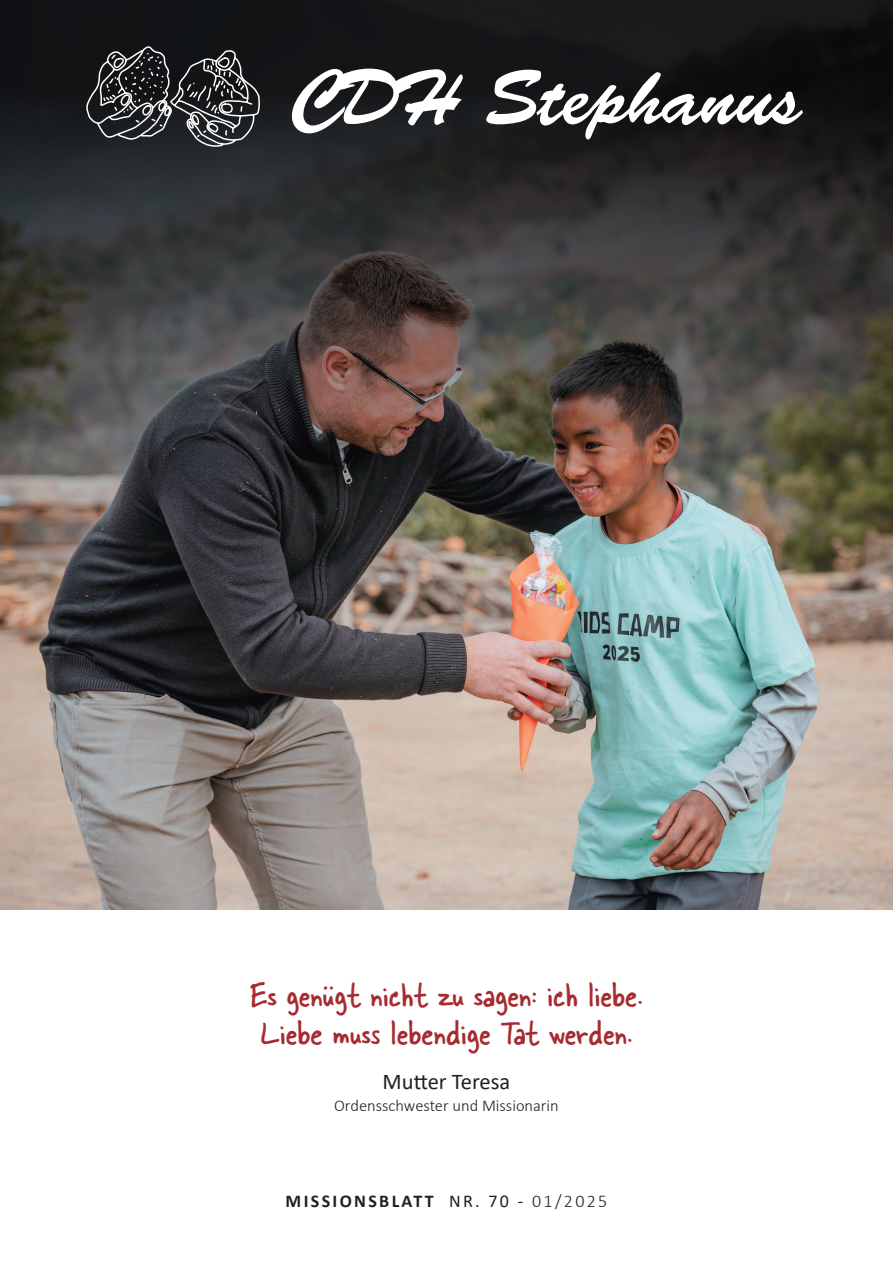
<style>
.page{position:relative;width:893px;height:1263px;background:#fff}
.page>*{position:absolute;margin:0;border:0;box-sizing:border-box;transform-origin:0 0}
.t1{font:78px "Brush Script Std";color:#fff}
.t2{font:37.8px/37.5px "Skippy Sharp";color:#a72b30}
.t3{font:22.5px "Calibri";color:#231f20}
.t4{font:700 18px "Calibri";letter-spacing:.13em;color:#231f20}
.t5{font:300 16.5px "Calibri";color:#231f20}
.s1{font-weight:400}
.s2{font-weight:300}
</style>
<div class="page">
<img style="left:0;top:498px;width:893px;height:411px">
<svg style="left:3px;top:3px;width:887px;height:492px;background:#373432"></svg>
<svg style="left:86px;top:9px;width:175px;height:157px;background:#2f3134"></svg>
<h1 class="t1" style="left:293px;top:54px;width:512px">CDH Stephanus</h1>
<p class="t2" style="left:250px;top:976px;width:395px">Es genügt nicht zu sagen: ich liebe.<br>Liebe muss lebendige Tat werden.</p>
<p class="t3" style="left:383px;top:1066px;width:129px">Mutter Teresa</p>
<p class="t5" style="left:334px;top:1096px;width:226px">Ordensschwester und Missionarin</p>
<p class="t4" style="left:286px;top:1189px;width:323px">MISSIONSBLATT <span class="s1">NR. 70 -</span> <span class="s2">01/2025</span></p>
</div>
